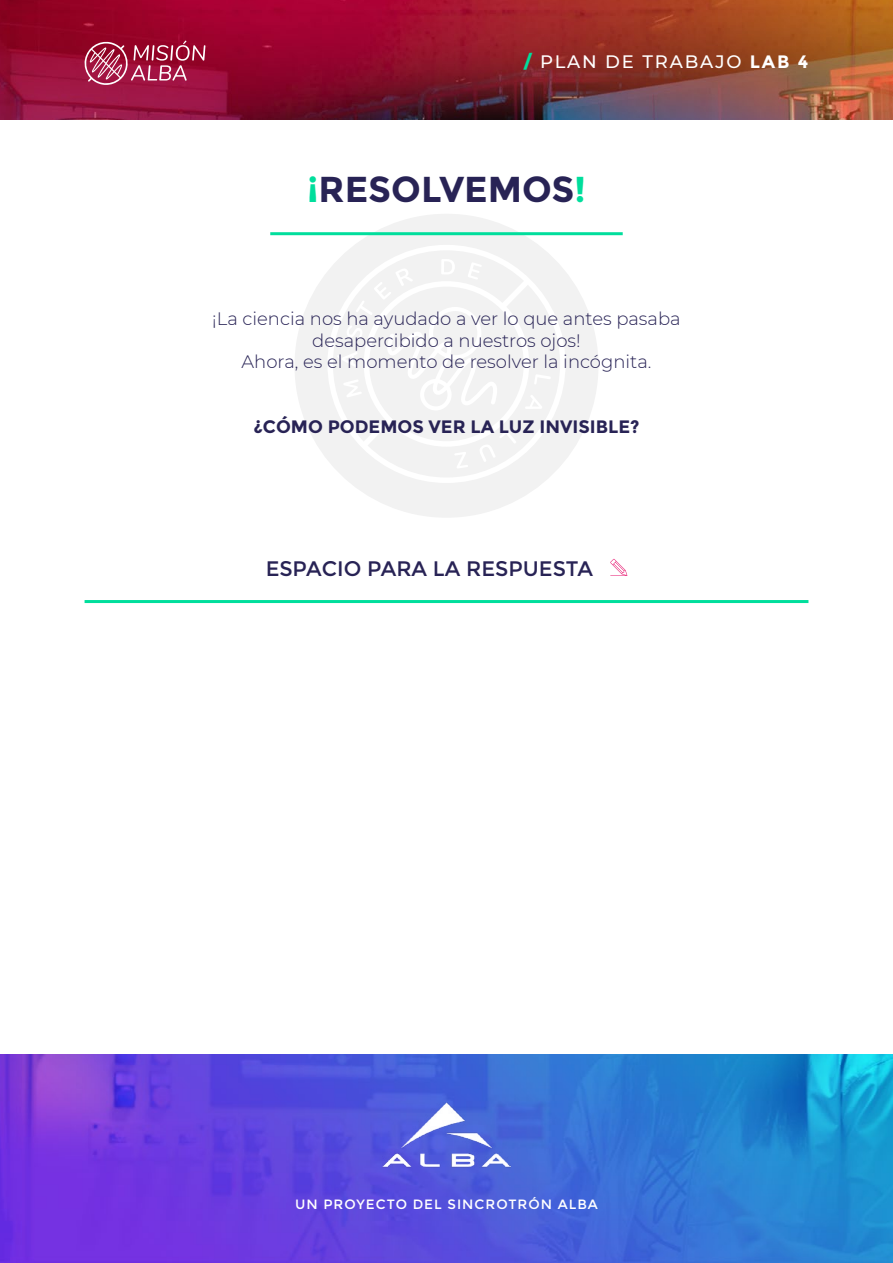
<style>
.page{position:relative;width:893px;height:1263px;background:#fff}
.page>*{position:absolute;margin:0;border:0;box-sizing:border-box;transform-origin:0 0}
.t1{font:700 36px "Montserrat";color:#282355}
.t2{font:21px "Montserrat";color:#282355}
.t3{font:300 18px/21.6px "Montserrat";color:#282355;text-align:center}
.t4{font:700 18px "Montserrat";color:#282355}
.t5{font:500 18px "Montserrat";letter-spacing:.1em;color:#fff}
.t6{font:13.5px "Montserrat";letter-spacing:.075em;color:#fff}
.s1{font-weight:800;color:#00de9c}
.s2{font-weight:700}
.s3{color:#00de9c}
</style>
<div class="page">
<img style="left:0;top:0;width:893px;height:119px">
<svg style="left:84px;top:40px;width:121px;height:45px;background:#ad395a"></svg>
<div style="left:294px;top:214px;width:304px;height:304px;background:#f2f2f2;border-radius:50%"></div>
<svg style="left:328px;top:245px;width:237px;height:238px"></svg>
<svg style="left:534px;top:374px;width:17px;height:11px"></svg>
<svg style="left:525px;top:395px;width:17px;height:14px"></svg>
<svg style="left:479px;top:431px;width:37px;height:31px"></svg>
<svg style="left:454px;top:452px;width:14px;height:16px"></svg>
<svg style="left:337px;top:259px;width:162px;height:151px"></svg>
<hr style="left:270px;top:232px;width:353px;height:3px;background:#00de9c">
<svg style="left:610px;top:559px;width:17px;height:17px"></svg>
<hr style="left:85px;top:600px;width:723px;height:3px;background:#00de9c">
<img style="left:0;top:1054px;width:893px;height:209px">
<img style="left:382px;top:1102px;width:129px;height:69px">
<p class="t5" style="left:524px;top:49px;width:286px"><span class="s1">/</span> PLAN DE TRABAJO <span class="s2">LAB 4</span></p>
<h1 class="t1" style="left:307px;top:168px;width:280px"><span class="s3">¡</span>RESOLVEMOS<span class="s3">!</span></h1>
<p class="t3" style="left:212px;top:307px;width:470px">¡La ciencia nos ha ayudado a ver lo que antes pasaba desapercibido a nuestros ojos!<br>Ahora, es el momento de resolver la incógnita.</p>
<p class="t4" style="left:253px;top:416px;width:388px">¿CÓMO PODEMOS VER LA LUZ INVISIBLE?</p>
<p class="t2" style="left:266px;top:556px;width:329px">ESPACIO PARA LA RESPUESTA</p>
<p class="t6" style="left:295px;top:1196px;width:304px">UN PROYECTO DEL SINCROTRÓN ALBA</p>
</div>
